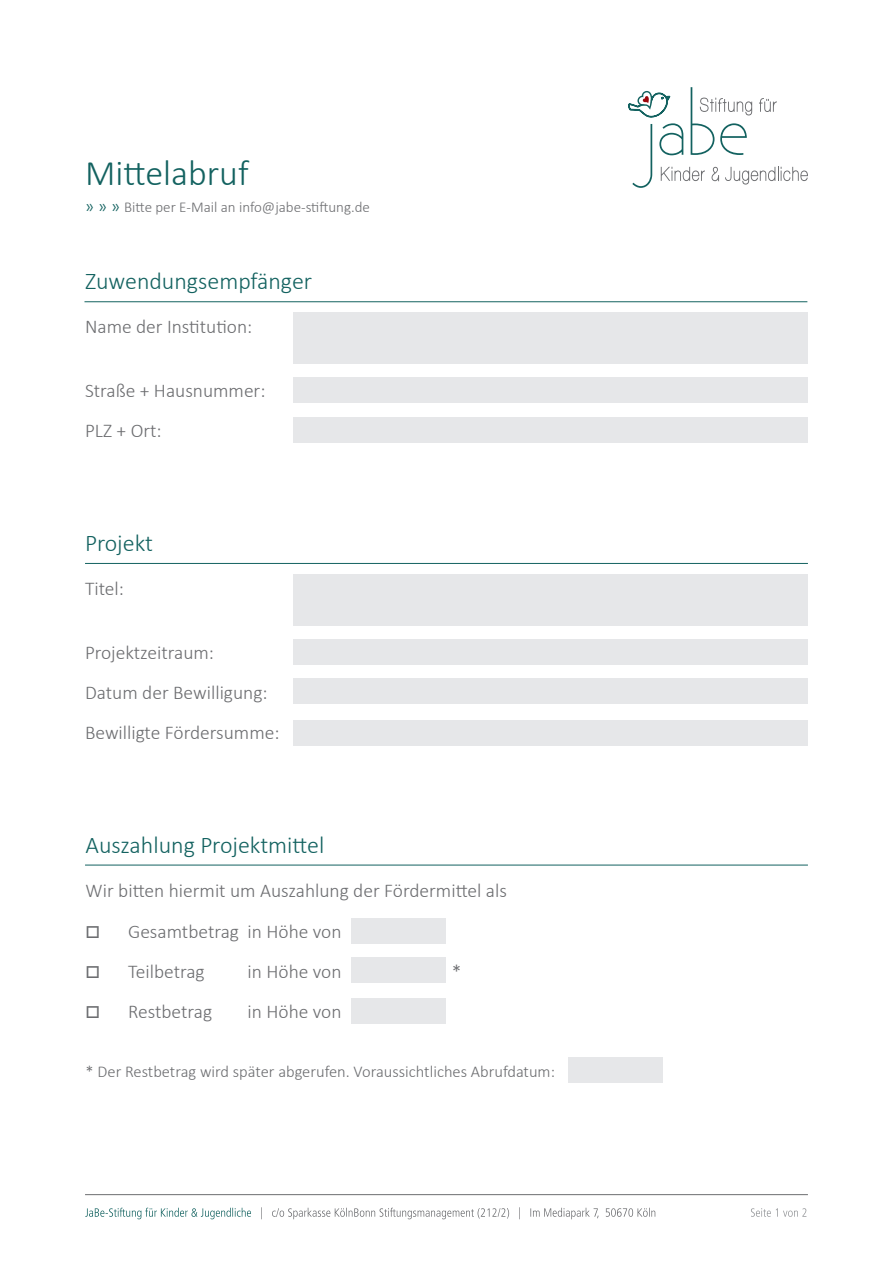
<style>
.page{position:relative;width:893px;height:1263px;background:#fff}
.page>*{position:absolute;margin:0;border:0;box-sizing:border-box;transform-origin:0 0}
.t1{font:300 36px "Calibri";color:#136260}
.t2{font:300 24px "Calibri";color:#136260}
.t3{font:300 19.5px "Calibri";color:#6c6d70}
.t4{font:300 16.5px "Calibri";color:#6c6d70}
.t5{font:300 15px "Calibri";color:#6c6d70}
.s1{font-size:18px;color:#136260}
</style>
<div class="page">
<svg style="left:628px;top:87px;width:180px;height:101px"></svg>
<svg style="left:751px;top:1208px;width:55px;height:9px"></svg>
<div style="left:568px;top:1057px;width:95px;height:26px;background:#e6e7e9"></div>
<div style="left:351px;top:918px;width:95px;height:25px;background:#e6e7e9"></div>
<div style="left:351px;top:957px;width:95px;height:26px;background:#e6e7e9"></div>
<div style="left:351px;top:998px;width:95px;height:26px;background:#e6e7e9"></div>
<svg style="left:261px;top:1207px;width:394px;height:12px"></svg>
<svg style="left:85px;top:1208px;width:166px;height:11px"></svg>
<hr style="left:85px;top:1194px;width:723px;height:1px;background:#6c6d70">
<hr style="left:85px;top:865px;width:723px;height:1px;background:#136260">
<div style="left:293px;top:574px;width:515px;height:51px;background:#e6e7e9"></div>
<div style="left:293px;top:312px;width:515px;height:51px;background:#e6e7e9"></div>
<div style="left:293px;top:377px;width:515px;height:25px;background:#e6e7e9"></div>
<div style="left:293px;top:639px;width:515px;height:26px;background:#e6e7e9"></div>
<div style="left:293px;top:417px;width:515px;height:25px;background:#e6e7e9"></div>
<div style="left:293px;top:679px;width:515px;height:25px;background:#e6e7e9"></div>
<div style="left:293px;top:720px;width:515px;height:25px;background:#e6e7e9"></div>
<hr style="left:85px;top:563px;width:723px;height:1px;background:#136260">
<hr style="left:84px;top:301px;width:723px;height:1px;background:#136260">
<p class="t1" style="left:85px;top:150px;width:165px">Mittelabruf</p>
<p class="t5" style="left:85px;top:198px;width:286px"><span class="s1">» » »</span> Bitte per E-Mail an info@jabe-stiftung.de</p>
<p class="t2" style="left:85px;top:266px;width:229px">Zuwendungsempfänger</p>
<p class="t3" style="left:85px;top:315px;width:169px">Name der Institution:</p>
<p class="t3" style="left:85px;top:378px;width:182px">Straße + Hausnummer:</p>
<p class="t3" style="left:85px;top:418px;width:78px">PLZ + Ort:</p>
<p class="t2" style="left:85px;top:528px;width:70px">Projekt</p>
<p class="t3" style="left:85px;top:576px;width:41px">Titel:</p>
<p class="t3" style="left:85px;top:641px;width:131px">Projektzeitraum:</p>
<p class="t3" style="left:85px;top:681px;width:184px">Datum der Bewilligung:</p>
<p class="t3" style="left:85px;top:721px;width:196px">Bewilligte Fördersumme:</p>
<p class="t2" style="left:86px;top:830px;width:240px">Auszahlung Projektmittel</p>
<p class="t3" style="left:86px;top:879px;width:423px">Wir bitten hiermit um Auszahlung der Fördermittel als</p>
<p class="t3" style="left:86px;top:919px;width:257px">□ Gesamtbetrag in Höhe von</p>
<p class="t3" style="left:86px;top:959px;width:121px">□ Teilbetrag</p>
<p class="t3" style="left:248px;top:959px;width:95px">in Höhe von</p>
<p class="t3" style="left:452px;top:959px;width:11px">*</p>
<p class="t3" style="left:86px;top:999px;width:128px">□ Restbetrag</p>
<p class="t3" style="left:248px;top:999px;width:95px">in Höhe von</p>
<p class="t4" style="left:86px;top:1061px;width:471px">* Der Restbetrag wird später abgerufen. Voraussichtliches Abrufdatum:</p>
</div>
